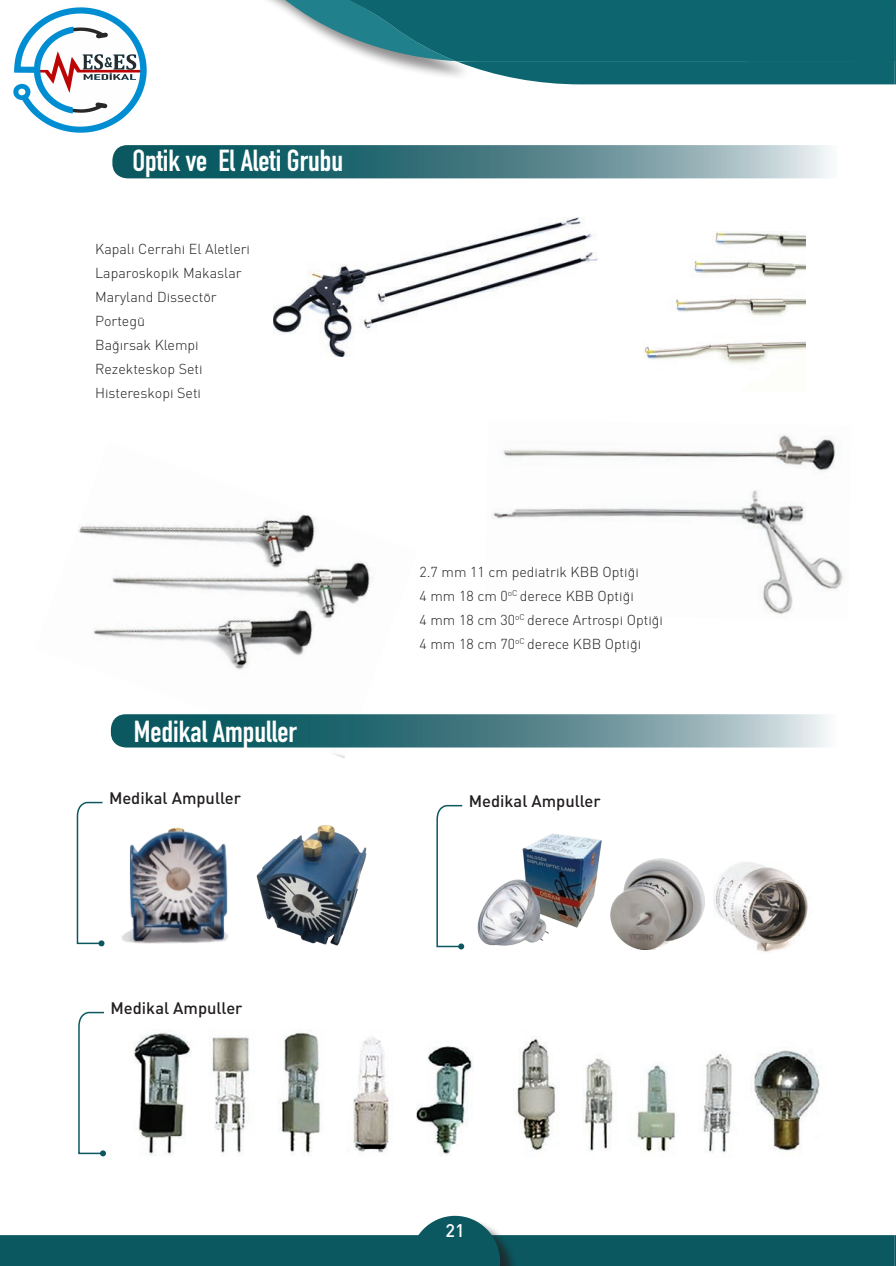
<style>
.page{position:relative;width:896px;height:1266px;background:#fff}
.page>*{position:absolute;margin:0;border:0;box-sizing:border-box;transform-origin:0 0}
.t1{font:30px "DIN Engschrift Std";color:#fff}
.t2{font:500 18px "DI Nbek";color:#fff}
.t3{font:500 16.5px "DIN Pro";color:#231f20}
.t4{font:300 14.25px/24px "DIN Pro";color:#231f20}
</style>
<div class="page">
<img style="left:78px;top:514px;width:340px;height:244px">
<img style="left:100px;top:827px;width:128px;height:120px">
<svg style="left:76px;top:801px;width:28px;height:145px"></svg>
<svg style="left:436px;top:804px;width:28px;height:145px"></svg>
<svg style="left:78px;top:1011px;width:28px;height:145px"></svg>
<img style="left:256px;top:825px;width:111px;height:121px">
<img style="left:477px;top:833px;width:125px;height:113px">
<img style="left:134px;top:1032px;width:340px;height:124px">
<img style="left:517px;top:1038px;width:303px;height:115px">
<img style="left:610px;top:858px;width:94px;height:91px">
<img style="left:713px;top:862px;width:95px;height:90px">
<svg style="left:112px;top:145px;width:718px;height:33px;background:#53868d"></svg>
<svg style="left:111px;top:714px;width:717px;height:33px;background:#53868d"></svg>
<img style="left:492px;top:435px;width:351px;height:179px">
<img style="left:273px;top:218px;width:324px;height:138px">
<img style="left:643px;top:232px;width:162px;height:133px">
<svg style="left:268px;top:0;width:628px;height:84px;background:#388189"></svg>
<svg style="left:0;top:1215px;width:896px;height:51px"></svg>
<img style="left:13px;top:7px;width:134px;height:126px">
<h1 class="t1" style="left:132px;top:143px;width:212px">Optik ve El Aleti Grubu</h1>
<p class="t4" style="left:95px;top:236px;width:156px">Kapalı Cerrahi El Aletleri<br>Laparoskopik Makaslar<br>Maryland Dissectör<br>Portegü<br>Bağırsak Klempi<br>Rezekteskop Seti<br>Histereskopi Seti</p>
<h1 class="t1" style="left:134px;top:713px;width:164px">Medikal Ampuller</h1>
<p class="t4" style="left:419px;top:559px;width:245px">2.7 mm 11 cm pediatrik KBB Optiği<br>4 mm 18 cm 0<sup>oC</sup> derece KBB Optiği<br>4 mm 18 cm 30<sup>oC</sup> derece Artrospi Optiği<br>4 mm 18 cm 70<sup>oC</sup> derece KBB Optiği</p>
<p class="t3" style="left:109px;top:787px;width:133px">Medikal Ampuller</p>
<p class="t3" style="left:468px;top:790px;width:133px">Medikal Ampuller</p>
<p class="t3" style="left:110px;top:997px;width:133px">Medikal Ampuller</p>
<p class="t2" style="left:445px;top:1219px;width:21px">21</p>
</div>
